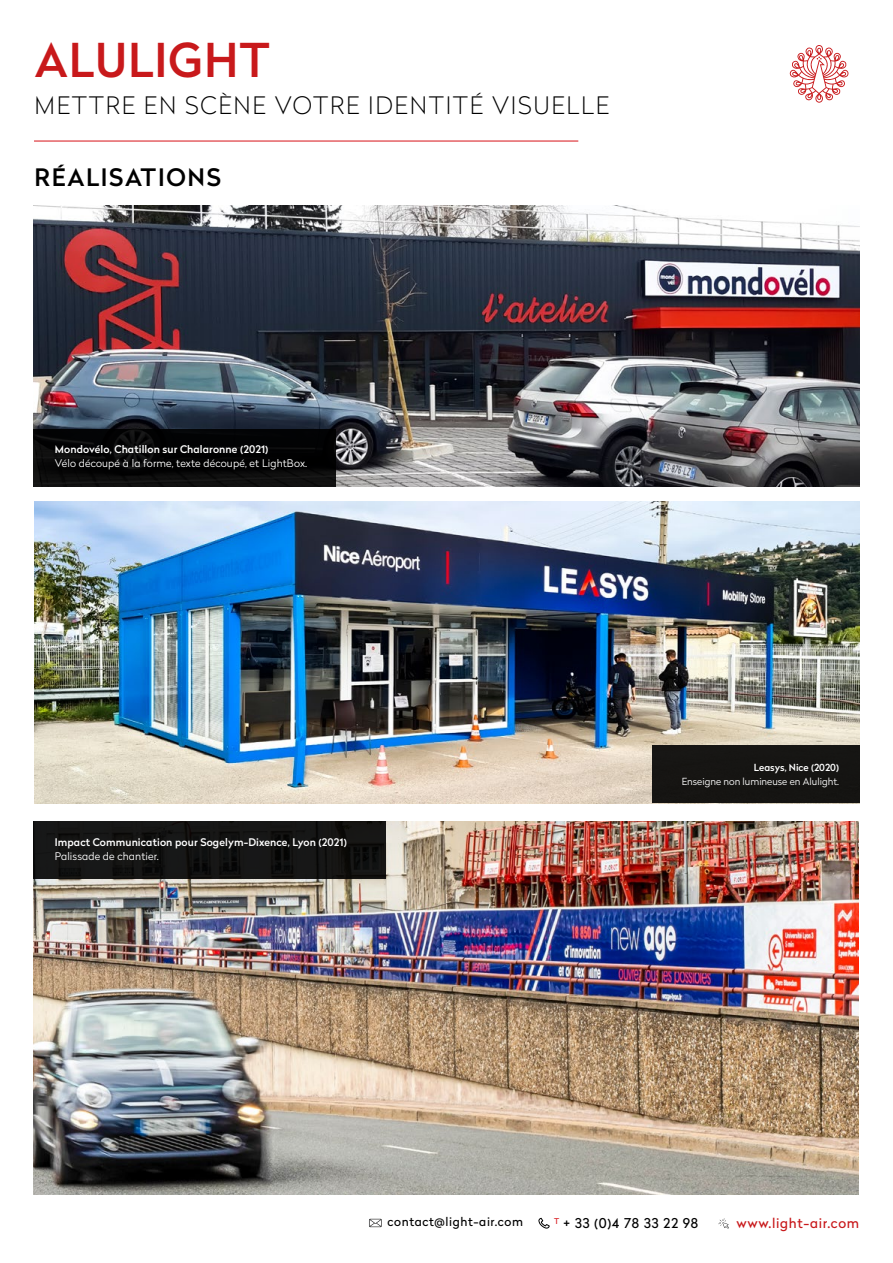
<style>
.page{position:relative;width:893px;height:1263px;background:#fff}
.page>*{position:absolute;margin:0;border:0;box-sizing:border-box;transform-origin:0 0}
.t1{font:500 46.5px "Radikal";letter-spacing:.02em;color:#c8191b}
.t2{font:100 24px "Radikal";letter-spacing:.07em;color:#000}
.t3{font:500 24px "Radikal";letter-spacing:.07em;color:#000}
.t4{font:13.5px "Radikal";letter-spacing:.05em;color:#c8191b}
.t5{font:13.5px "Radikal";letter-spacing:.05em;color:#000}
.t6{font:12px "Radikal";letter-spacing:.05em;color:#000}
.t7{font:500 10.5px "Radikal";letter-spacing:.01em;color:#fff}
.t8{font:300 10.5px "Radikal";letter-spacing:.01em;color:#fff}
.t9{font:300 9.75px "Radikal";color:#fff}
.t10{font:500 9.75px "Radikal";color:#fff}
.t11{font:7.8px "Radikal";color:#d71117}
</style>
<div class="page">
<hr style="left:34px;top:141px;width:544px;height:1px;background:#d71117">
<svg style="left:790px;top:45px;width:59px;height:58px"></svg>
<img style="left:34px;top:501px;width:825px;height:302px">
<svg style="left:539px;top:1218px;width:11px;height:10px"></svg>
<svg style="left:718px;top:1218px;width:11px;height:10px"></svg>
<svg style="left:369px;top:1219px;width:13px;height:8px"></svg>
<img style="left:34px;top:821px;width:825px;height:373px">
<img style="left:34px;top:206px;width:825px;height:281px">
<div style="left:34px;top:821px;width:352px;height:58px;background:linear-gradient(to right,#151515,#121110)"></div>
<svg style="left:34px;top:429px;width:302px;height:58px;background:#070707"></svg>
<div style="left:652px;top:745px;width:207px;height:58px;background:#161513"></div>
<h1 class="t1" style="left:35px;top:26px;width:236px">ALULIGHT</h1>
<h2 class="t2" style="left:34px;top:88px;width:576px">METTRE EN SCÈNE VOTRE IDENTITÉ VISUELLE</h2>
<h2 class="t3" style="left:34px;top:160px;width:188px">RÉALISATIONS</h2>
<p class="t7" style="left:55px;top:442px;width:215px">Mondovélo, Chatillon sur Chalaronne (2021)</p>
<p class="t8" style="left:55px;top:456px;width:254px">Vélo découpé à la forme, texte découpé, et LightBox.</p>
<p class="t7" style="left:55px;top:835px;width:294px">Impact Communication pour Sogelym-Dixence, Lyon (2021)</p>
<p class="t8" style="left:55px;top:848px;width:105px">Palissade de chantier.</p>
<p class="t10" style="left:754px;top:760px;width:87px">Leasys, Nice (2020)</p>
<p class="t9" style="left:682px;top:775px;width:159px">Enseigne non lumineuse en Alulight.</p>
<p class="t6" style="left:388px;top:1213px;width:137px">contact@light-air.com</p>
<p class="t5" style="left:564px;top:1214px;width:136px">+ 33 (0)4 78 33 22 98</p>
<p class="t4" style="left:736px;top:1213px;width:124px">www.light-air.com</p>
<p class="t11" style="left:554px;top:1215px;width:7px">T</p>
</div>
